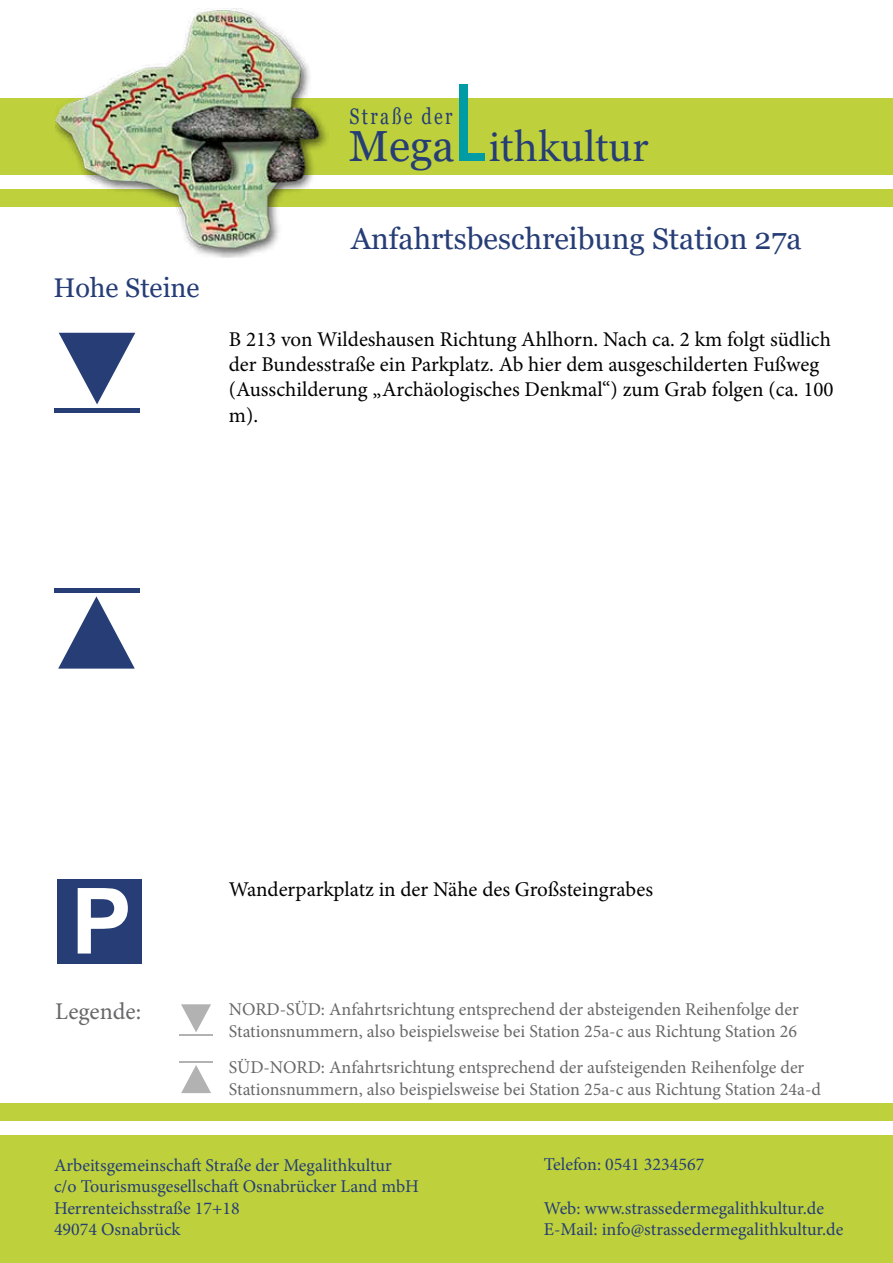
<style>
.page{position:relative;width:893px;height:1263px;background:#fff}
.page>*{position:absolute;margin:0;border:0;box-sizing:border-box;transform-origin:0 0}
.t1{font:700 91.5px "Arial";color:#fff}
.t2{font:45px "Minion Pro";letter-spacing:-.005em;color:#263d76}
.t3{font:43.5px "Georgia";color:#263d76}
.t4{font:30px "Georgia";color:#263d76}
.t5{font:27px "Georgia";color:#263d76}
.t6{font:24px "Minion Pro";color:#68686a}
.t7{font:22.5px "Georgia";letter-spacing:.13em;color:#263d76;scale:.8 1}
.t8{font:21px/25.2px "Minion Pro";color:#000}
.t9{font:18px/21.6px "Minion Pro";color:#68686a}
.t10{font:18px/21.6px "Minion Pro";color:#263d76}
</style>
<div class="page">
<div style="left:0;top:1135px;width:893px;height:128px;background:#bed13c"></div>
<div style="left:0;top:1103px;width:893px;height:17px;background:#bed13c"></div>
<hr style="left:179px;top:1034px;width:34px;height:2px;background:#b3b2b2">
<svg style="left:181px;top:1004px;width:30px;height:28px"></svg>
<hr style="left:179px;top:1062px;width:34px;height:1px;background:#b3b2b2">
<svg style="left:181px;top:1065px;width:30px;height:28px"></svg>
<div style="left:57px;top:879px;width:84px;height:85px;background:#263d76"></div>
<hr style="left:54px;top:588px;width:85px;height:4px;background:#263d76">
<svg style="left:58px;top:596px;width:77px;height:73px"></svg>
<hr style="left:54px;top:409px;width:85px;height:4px;background:#263d76">
<svg style="left:59px;top:333px;width:76px;height:71px"></svg>
<div style="left:0;top:189px;width:893px;height:17px;background:#bed13c"></div>
<div style="left:0;top:98px;width:893px;height:76px;background:#bed13c"></div>
<img style="left:55px;top:9px;width:274px;height:248px">
<div style="left:466px;top:153px;width:19px;height:8px;background:#009ca5"></div>
<div style="left:459px;top:85px;width:9px;height:76px;background:#009ca5"></div>
<p class="t7" style="left:350px;top:103px;width:130px">Straße der</p>
<h3 class="t3" style="left:349px;top:120px;width:107px">Mega</h3>
<h2 class="t2" style="left:488px;top:116px;width:162px">ithkultur</h2>
<h3 class="t5" style="left:53px;top:271px;width:148px">Hohe Steine</h3>
<h3 class="t4" style="left:351px;top:220px;width:452px">Anfahrtsbeschreibung Station 27a</h3>
<p class="t8" style="left:229px;top:327px;width:606px">B 213 von Wildeshausen Richtung Ahlhorn. Nach ca. 2 km folgt südlich der Bundesstraße ein Parkplatz. Ab hier dem ausgeschilderten Fußweg (Ausschilderung „Archäologisches Denkmal“) zum Grab folgen (ca. 100 m).</p>
<h1 class="t1" style="left:71px;top:857px;width:63px">P</h1>
<h3 class="t6" style="left:55px;top:995px;width:87px">Legende:</h3>
<p class="t8" style="left:229px;top:877px;width:426px">Wanderparkplatz in der Nähe des Großsteingrabes</p>
<p class="t9" style="left:229px;top:999px;width:571px">NORD-SÜD: Anfahrtsrichtung entsprechend der absteigenden Reihenfolge der<br>Stationsnummern, also beispielsweise bei Station 25a-c aus Richtung Station 26</p>
<p class="t9" style="left:229px;top:1056px;width:594px">SÜD-NORD: Anfahrtsrichtung entsprechend der aufsteigenden Reihenfolge der<br>Stationsnummern, also beispielsweise bei Station 25a-c aus Richtung Station 24a-d</p>
<p class="t10" style="left:54px;top:1154px;width:366px">Arbeitsgemeinschaft Straße der Megalithkultur<br>c/o Tourismusgesellschaft Osnabrücker Land mbH Herrenteichsstraße 17+18<br>49074 Osnabrück</p>
<p class="t10" style="left:544px;top:1154px;width:162px">Telefon: 0541 3234567</p>
<p class="t10" style="left:544px;top:1197px;width:301px">Web: www.strassedermegalithkultur.de<br>E-Mail: info@strassedermegalithkultur.de</p>
</div>
